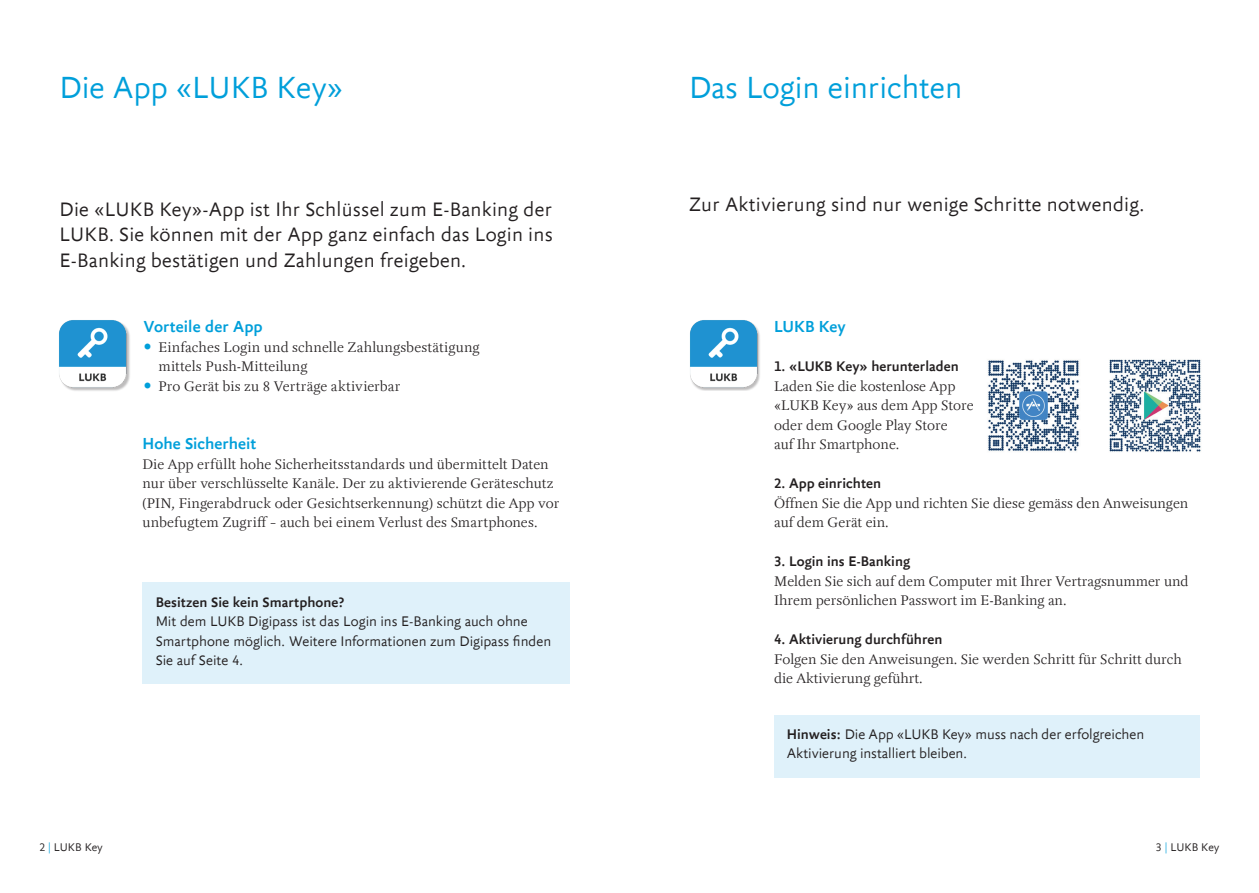
<style>
.page{position:relative;width:1259px;height:893px;background:#fff}
.page>*{position:absolute;margin:0;border:0;box-sizing:border-box;transform-origin:0 0}
.t1{font:300 33px "Yoga Sansfor LUKB";letter-spacing:-.005em;color:#009fda}
.t2{font:300 21px/25.5px "Yoga Sansfor LUKB";letter-spacing:.01em;color:#231f20;text-align:justify}
.t3{font:500 17.25px "Yoga Sansfor LUKB";color:#009fda}
.t4{font:300 15px/19.5px "Yogafor LUKB";color:#231f20}
.t5{font:300 15px/19.5px "Yoga Sansfor LUKB";letter-spacing:-.005em;color:#231f20}
.t6{font:500 15px "Yoga Sansfor LUKB";color:#231f20}
.t7{font:300 12px "Yoga Sansfor LUKB";color:#231f20}
.s1{font-weight:500}
.s2{color:#009fda}
</style>
<div class="page">
<img style="left:988px;top:360px;width:91px;height:91px">
<img style="left:1109px;top:359px;width:92px;height:93px">
<div style="left:143px;top:582px;width:427px;height:102px;background:#dff1fa"></div>
<div style="left:774px;top:715px;width:425px;height:62px;background:#dff1fa"></div>
<div style="left:60px;top:321px;width:70px;height:70px;background:#231f20;opacity:.3"></div>
<img style="left:59px;top:320px;width:68px;height:68px">
<div style="left:690px;top:321px;width:71px;height:70px;background:#231f20;opacity:.3"></div>
<img style="left:690px;top:320px;width:67px;height:68px">
<h1 class="t1" style="left:60px;top:68px;width:285px">Die App «LUKB Key»</h1>
<h2 class="t2" style="left:60px;top:196px;width:495px">Die «LUKB Key»-App ist Ihr Schlüssel zum E-Banking der LUKB. Sie können mit der App ganz einfach das Login ins E-Banking bestätigen und Zahlungen freigeben.</h2>
<p class="t3" style="left:144px;top:317px;width:121px">Vorteile der App</p>
<p class="t4" style="left:158px;top:337px;width:323px">Einfaches Login und schnelle Zahlungsbestätigung mittels Push-Mitteilung<br>Pro Gerät bis zu 8 Verträge aktivierbar</p>
<p class="t3" style="left:142px;top:434px;width:115px">Hohe Sicherheit</p>
<p class="t4" style="left:142px;top:454px;width:418px">Die App erfüllt hohe Sicherheitsstandards und übermittelt Daten nur über verschlüsselte Kanäle. Der zu aktivierende Geräteschutz (PIN, Fingerabdruck oder Gesichtserkennung) schützt die App vor unbefugtem Zugriff – auch bei einem Verlust des Smartphones.</p>
<p class="t6" style="left:156px;top:593px;width:190px">Besitzen Sie kein Smartphone?</p>
<p class="t5" style="left:156px;top:611px;width:397px">Mit dem LUKB Digipass ist das Login ins E-Banking auch ohne<br>Smartphone möglich. Weitere Informationen zum Digipass finden<br>Sie auf Seite 4.</p>
<h1 class="t1" style="left:689px;top:68px;width:275px">Das Login einrichten</h1>
<h2 class="t2" style="left:689px;top:192px;width:457px">Zur Aktivierung sind nur wenige Schritte notwendig.</h2>
<p class="t3" style="left:774px;top:317px;width:73px">LUKB Key</p>
<p class="t6" style="left:774px;top:358px;width:186px">1. «LUKB Key» herunterladen</p>
<p class="t4" style="left:774px;top:376px;width:201px">Laden Sie die kostenlose App «LUKB Key» aus dem App Store oder dem Google Play Store<br>auf Ihr Smartphone.</p>
<p class="t6" style="left:774px;top:475px;width:108px">2. App einrichten</p>
<p class="t4" style="left:774px;top:493px;width:416px">Öffnen Sie die App und richten Sie diese gemäss den Anweisungen auf dem Gerät ein.</p>
<p class="t6" style="left:774px;top:553px;width:137px">3. Login ins E-Banking</p>
<p class="t4" style="left:774px;top:571px;width:416px">Melden Sie sich auf dem Computer mit Ihrer Vertragsnummer und<br>Ihrem persönlichen Passwort im E-Banking an.</p>
<p class="t6" style="left:774px;top:631px;width:170px">4. Aktivierung durchführen</p>
<p class="t4" style="left:774px;top:649px;width:409px">Folgen Sie den Anweisungen. Sie werden Schritt für Schritt durch die Aktivierung geführt.</p>
<p class="t5" style="left:787px;top:724px;width:359px"><span class="s1">Hinweis:</span> Die App «LUKB Key» muss nach der erfolgreichen<br>Aktivierung installiert bleiben.</p>
<p class="t7" style="left:39px;top:840px;width:65px">2 <span class="s2">|</span> LUKB Key</p>
<p class="t7" style="left:1156px;top:840px;width:65px">3 <span class="s2">|</span> LUKB Key</p>
</div>
